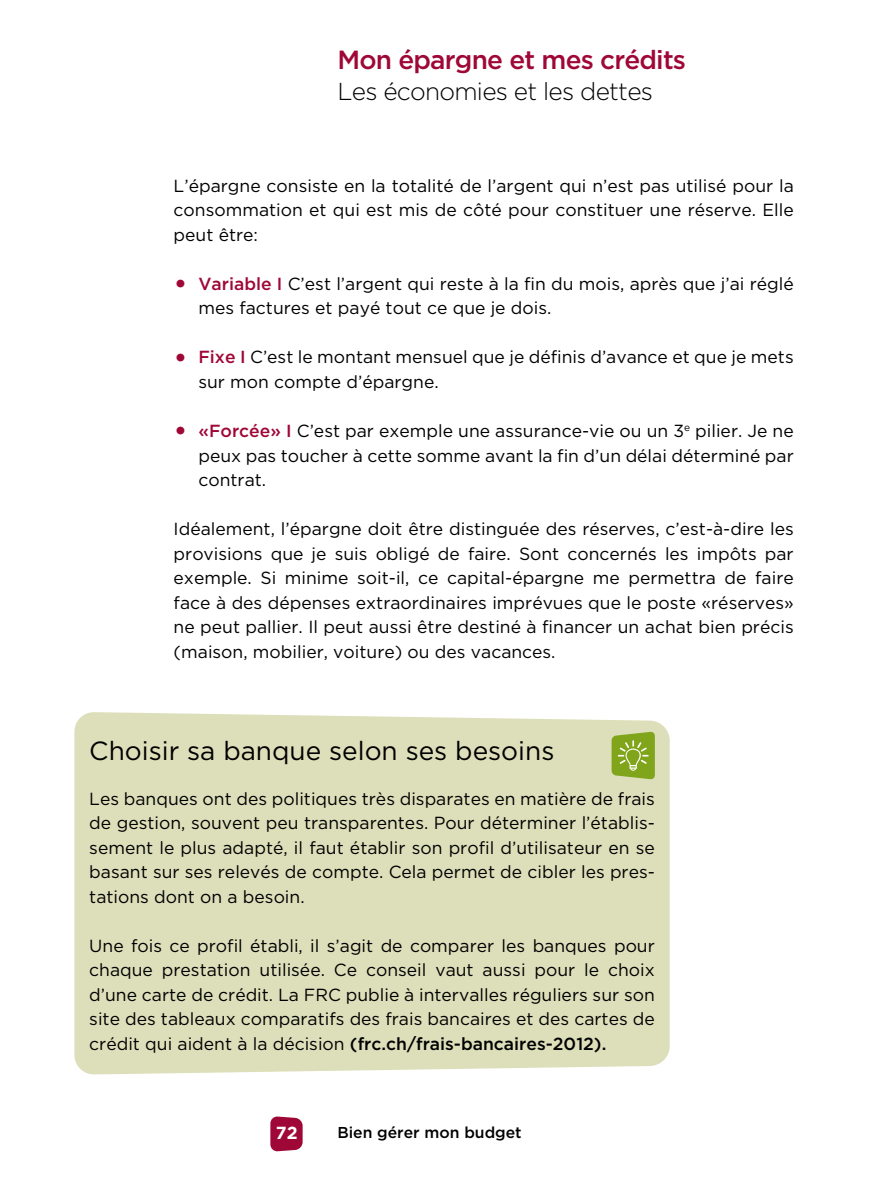
<style>
.page{position:relative;width:893px;height:1191px;background:#fff}
.page>*{position:absolute;margin:0;border:0;box-sizing:border-box;transform-origin:0 0}
.t1{font:26.25px "Gotham";color:#000}
.t2{font:500 26.25px "Gotham";letter-spacing:-.03em;color:#9f0737}
.t3{font:300 24.5px "Gotham";letter-spacing:-.03em;color:#000}
.t4{font:17.5px/24.5px "Gotham";color:#000;text-align:justify}
.t5{font:700 17.5px "Gotham";color:#fff}
.t6{font:500 15.75px "Gotham";color:#000}
.s1{font-size:29.75px;color:#9f0737}
.s2{font-weight:500;color:#9f0737}
.s3{font-weight:500}
</style>
<div class="page">
<div style="left:74px;top:712px;width:596px;height:362px;background:#dcdfb9"></div>
<svg style="left:270px;top:1116px;width:33px;height:35px"></svg>
<svg style="left:612px;top:731px;width:43px;height:48px;background:#93b13c"></svg>
<h1 class="t2" style="left:337px;top:45px;width:350px">Mon épargne et mes crédits</h1>
<h2 class="t3" style="left:337px;top:78px;width:317px">Les économies et les dettes</h2>
<p class="t4" style="left:174px;top:173px;width:622px">L’épargne consiste en la totalité de l’argent qui n’est pas utilisé pour la consommation et qui est mis de côté pour constituer une réserve. Elle peut être:</p>
<p class="t4" style="left:198px;top:271px;width:597px;text-indent:-25px"><span class="s1">•</span> <span class="s2">Variable I</span> C’est l’argent qui reste à la fin du mois, après que j’ai réglé mes factures et payé tout ce que je dois.</p>
<p class="t4" style="left:198px;top:345px;width:597px;text-indent:-25px"><span class="s1">•</span> <span class="s2">Fixe I</span> C’est le montant mensuel que je définis d’avance et que je mets sur mon compte d’épargne.</p>
<p class="t4" style="left:198px;top:418px;width:597px;text-indent:-25px"><span class="s1">•</span> <span class="s2">«Forcée» I</span> C’est par exemple une assurance-vie ou un 3<sup>e</sup> pilier. Je ne peux pas toucher à cette somme avant la fin d’un délai déterminé par contrat.</p>
<p class="t4" style="left:174px;top:516px;width:622px">Idéalement, l’épargne doit être distinguée des réserves, c’est-à-dire les provisions que je suis obligé de faire. Sont concernés les impôts par exemple. Si minime soit-il, ce capital-épargne me permettra de faire face à des dépenses extraordinaires imprévues que le poste «réserves» ne peut pallier. Il peut aussi être destiné à financer un achat bien précis (maison, mobilier, voiture) ou des vacances.</p>
<h1 class="t1" style="left:89px;top:736px;width:467px">Choisir sa banque selon ses besoins</h1>
<p class="t4" style="left:89px;top:786px;width:567px">Les banques ont des politiques très disparates en matière de frais de gestion, souvent peu transparentes. Pour déterminer l’établis&shy;sement le plus adapté, il faut établir son profil d’utilisateur en se basant sur ses relevés de compte. Cela permet de cibler les pres&shy;tations dont on a besoin.</p>
<p class="t4" style="left:89px;top:933px;width:567px">Une fois ce profil établi, il s’agit de comparer les banques pour chaque prestation utilisée. Ce conseil vaut aussi pour le choix d’une carte de crédit. La FRC publie à intervalles réguliers sur son site des tableaux comparatifs des frais bancaires et des cartes de crédit qui aident à la décision <span class="s3">(frc.ch/frais-bancaires-2012).</span></p>
<p class="t5" style="left:276px;top:1122px;width:23px">72</p>
<p class="t6" style="left:337px;top:1124px;width:186px">Bien gérer mon budget</p>
</div>
